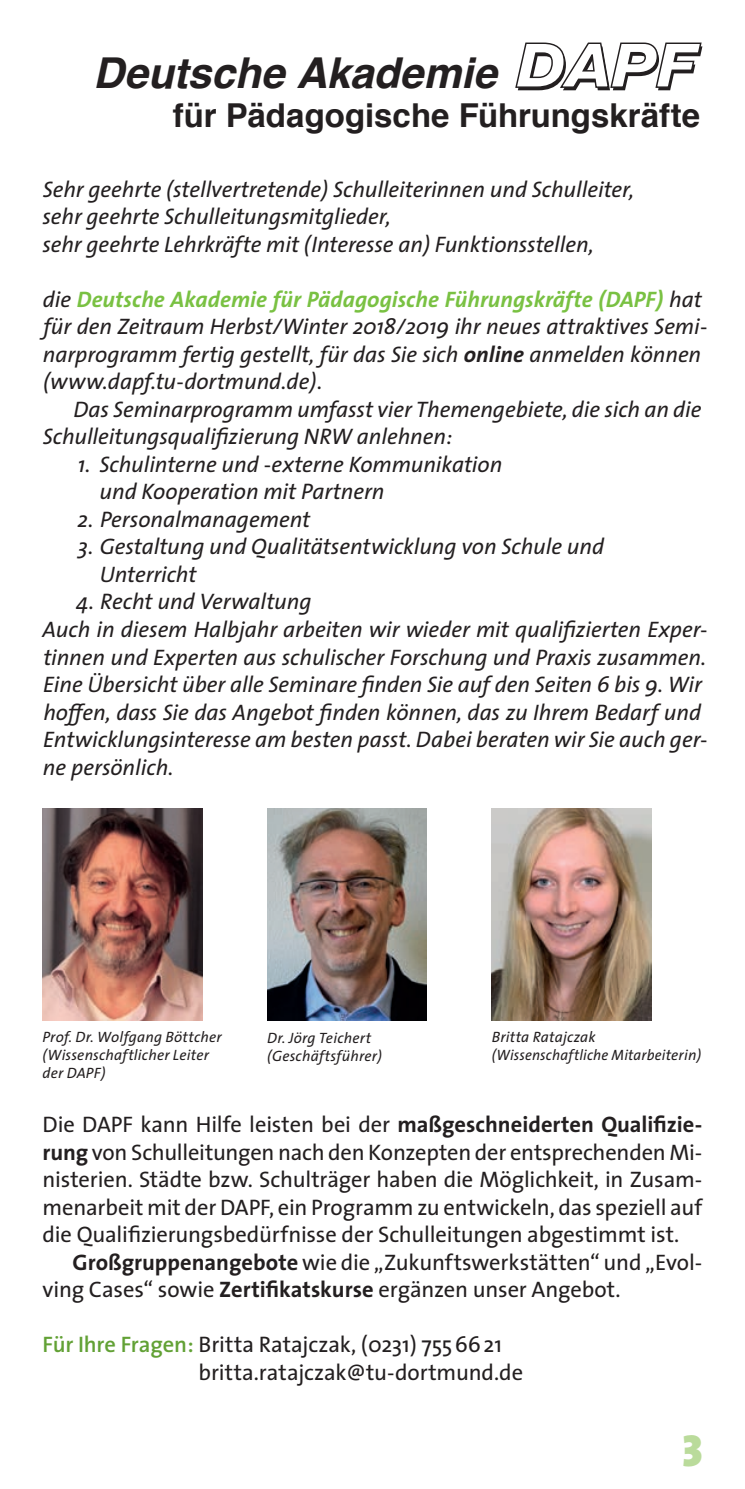
<style>
.page{position:relative;width:745px;height:1489px;background:#fff}
.page>*{position:absolute;margin:0;border:0;box-sizing:border-box;transform-origin:0 0}
.t1{font:45px "The Mix Black Caps";color:#badb9b}
.t2{font:italic 700 42.5px "Helvetica";color:#231f20}
.t3{font:700 33px "Helvetica";color:#231f20}
.t4{font:italic 22.5px/27.5px "The Sans";letter-spacing:-.005em;color:#231f20}
.t5{font:22.5px/27.5px "The Sans";letter-spacing:-.005em;color:#231f20}
.t6{font:italic 15px/18px "The Sans";letter-spacing:.015em;color:#231f20}
.s1{font-weight:700;color:#79c142}
.s2{font-weight:700}
.s3{font-weight:600;color:#62a135}
</style>
<div class="page">
<svg style="left:515px;top:43px;width:187px;height:47px"></svg>
<img style="left:43px;top:808px;width:159px;height:212px">
<img style="left:267px;top:808px;width:159px;height:212px">
<img style="left:491px;top:808px;width:160px;height:212px">
<h2 class="t2" style="left:93px;top:38px;width:405px">Deutsche Akademie</h2>
<h3 class="t3" style="left:173px;top:89px;width:528px">für Pädagogische Führungskräfte</h3>
<p class="t4" style="left:42px;top:175px;width:593px">Sehr geehrte (stellvertretende) Schulleiterinnen und Schulleiter, sehr geehrte Schulleitungsmitglieder,<br>sehr geehrte Lehrkräfte mit (Interesse an) Funktionsstellen,</p>
<p class="t4" style="left:43px;top:285px;width:665px">die <span class="s1">Deutsche Akademie für Pädagogische Führungskräfte (DAPF)</span> hat für den Zeitraum Herbst/Winter 2018/2019 ihr neues attraktives Semi&shy;narprogramm fertig gestellt, für das Sie sich <span class="s2">online</span> anmelden können (www.dapf.tu-dortmund.de).</p>
<p class="t4" style="left:43px;top:395px;width:660px;text-indent:31px">Das Seminarprogramm umfasst vier Themengebiete, die sich an die<br>Schulleitungsqualifizierung NRW anlehnen:</p>
<p class="t4" style="left:99px;top:450px;width:404px;text-indent:-22px">1. Schulinterne und -externe Kommunikation und Kooperation mit Partnern</p>
<p class="t4" style="left:78px;top:505px;width:234px">2. Personalmanagement</p>
<p class="t4" style="left:100px;top:532px;width:505px;text-indent:-22px">3. Gestaltung und Qualitätsentwicklung von Schule und<br>Unterricht</p>
<p class="t4" style="left:42px;top:587px;width:666px;text-indent:34px">4. Recht und Verwaltung<br>Auch in diesem Halbjahr arbeiten wir wieder mit qualifizierten Exper&shy;tinnen und Experten aus schulischer Forschung und Praxis zusammen.<br>Eine Übersicht über alle Seminare finden Sie auf den Seiten 6 bis 9. Wir ho≠en, dass Sie das Angebot finden können, das zu Ihrem Bedarf und Entwicklungsinteresse am besten passt. Dabei beraten wir Sie auch ger&shy;ne persönlich.</p>
<p class="t6" style="left:43px;top:1027px;width:180px">Prof. Dr. Wolfgang Böttcher (Wissenschaftlicher Leiter der DAPF)</p>
<p class="t6" style="left:267px;top:1028px;width:116px">Dr. Jörg Teichert (Geschäftsführer)</p>
<p class="t6" style="left:491px;top:1027px;width:211px">Britta Ratajczak (Wissenschaftliche Mitarbeiterin)</p>
<p class="t5" style="left:43px;top:1110px;width:661px;text-align:justify">Die DAPF kann Hilfe leisten bei der <span class="s2">maßgeschneiderten Qualifizie&shy;rung</span> von Schulleitungen nach den Konzepten der entsprechenden Mi&shy;nisterien. Städte bzw. Schulträger haben die Möglichkeit, in Zusam&shy;menarbeit mit der DAPF, ein Programm zu entwickeln, das speziell auf die Qualifizierungsbedürfnisse der Schulleitungen abgestimmt ist.</p>
<p class="t5" style="left:43px;top:1247px;width:661px;text-indent:30px"><span class="s2">Großgruppenangebote</span> wie die „Zukunftswerkstätten“ und „Evol&shy;ving Cases“ sowie <span class="s2">Zertifikatskurse</span> ergänzen unser Angebot.</p>
<p class="t5" style="left:198px;top:1330px;width:326px;text-indent:-156px"><span class="s3">Für Ihre Fragen:</span> Britta Ratajczak, (0231) 7556621 britta.ratajczak@tu-dortmund.de</p>
<h1 class="t1" style="left:682px;top:1421px;width:21px">3</h1>
</div>
